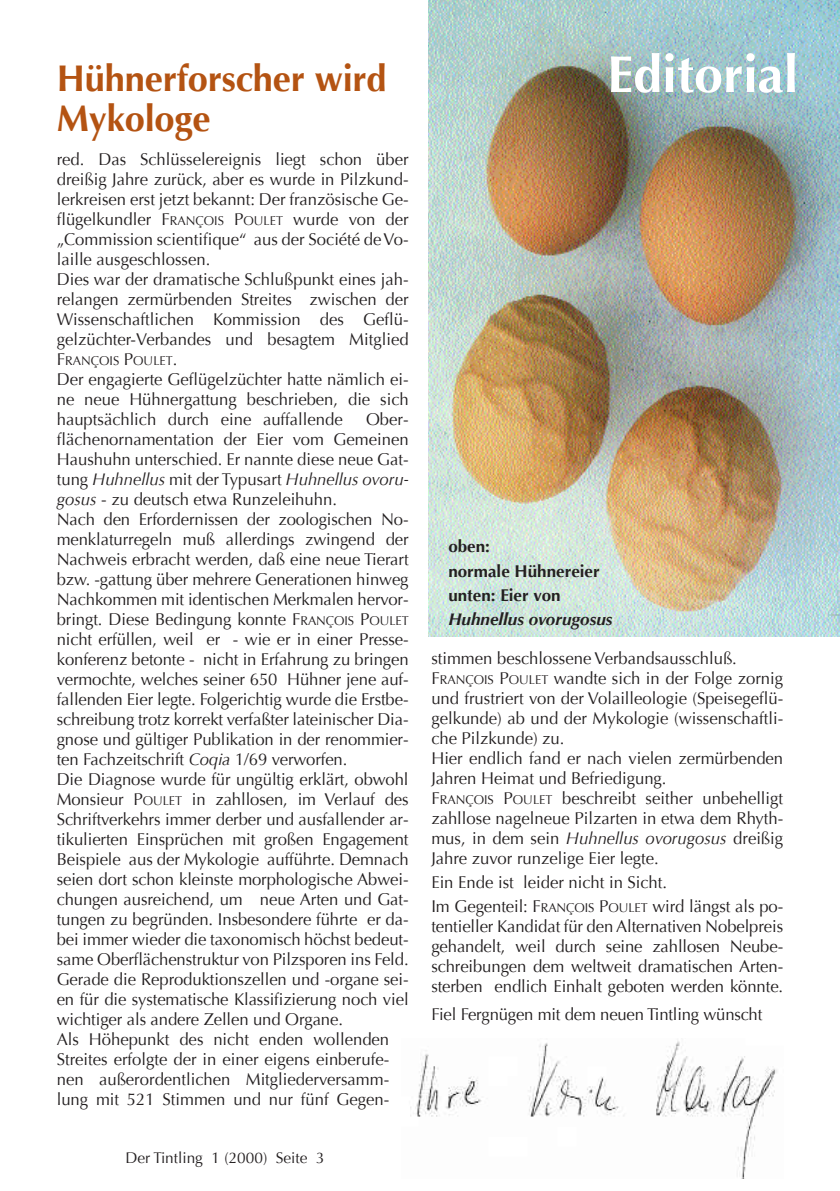
<style>
.page{position:relative;width:840px;height:1191px;background:#fff}
.page>*{position:absolute;margin:0;border:0;box-sizing:border-box;transform-origin:0 0}
.t1{font:700 52px "Optima";color:#fff}
.t2{font:700 37px/40px "Optima";letter-spacing:-.005em;color:#b45312}
.t3{font:17px/20px "Optima";letter-spacing:-.005em;color:#231f20}
.t4{font:700 17px/24.2px "Optima";color:#231f20}
.t5{font:italic 700 17px "Optima";color:#231f20}
.t6{font:15.4px "Optima";color:#231f20}
.t7{font:12.8px "Optima";color:#231f20}
.s1{font-size:12.8px}
.s2{font-size:17px}
.s3{font-style:italic}
</style>
<div class="page">
<img style="left:428px;top:0;width:411px;height:636px">
<img style="left:410px;top:1041px;width:367px;height:137px">
<h2 class="t2" style="left:57px;top:59px;width:331px">Hühnerforscher wird<br>Mykologe</h2>
<p class="t3" style="left:57px;top:149px;width:353px">red. Das Schlüsselereignis liegt schon über dreißig Jahre zurück, aber es wurde in Pilzkund&shy;lerkreisen erst jetzt bekannt: Der französische Ge&shy;flügelkundler F<span class="s1">rançoiS</span> P<span class="s1">oulet</span> wurde von der „Commission scientifique“ aus der Société deVo&shy;laille ausgeschlossen.<br>Dies war der dramatische Schlußpunkt eines jah&shy;relangen zermürbenden Streites zwischen der Wissenschaftlichen Kommission des Geflü&shy;gelzüchter-Verbandes und besagtem Mitglied</p>
<p class="t7" style="left:57px;top:353px;width:122px"><span class="s2">F</span>rançoiS <span class="s2">P</span>oulet<span class="s2">.</span></p>
<p class="t3" style="left:57px;top:369px;width:353px;text-align:justify">Der engagierte Geflügelzüchter hatte nämlich ei&shy;ne neue Hühnergattung beschrieben, die sich hauptsächlich durch eine auffallende</p>
<p class="t3" style="left:57px;top:409px;width:353px;text-indent:309px">ober&shy;flächenornamentation der eier vom Gemeinen Haushuhn unterschied. er nannte diese neue Gat&shy;tung <span class="s3">Huhnellus</span> mit der typusart <span class="s3">Huhnellus ovoru&shy;gosus</span> - zu deutsch etwa runzeleihuhn.<br>nach den erfordernissen der zoologischen no&shy;menklaturregeln muß allerdings zwingend der nachweis erbracht werden, daß eine neue tierart bzw. -gattung über mehrere Generationen hinweg nachkommen mit identischen Merkmalen hervor&shy;bringt. Diese Bedingung konnte F<span class="s1">rançoiS</span> P<span class="s1">oulet </span>nicht erfüllen, weil er - wie er in einer Presse&shy;konferenz betonte - nicht in erfahrung zu bringen vermochte, welches seiner 650 Hühner jene auf&shy;fallenden eier legte. Folgerichtig wurde die erstbe&shy;schreibung trotz korrekt verfaßter lateinischer Dia&shy;gnose und gültiger Publikation in der renommier&shy;ten Fachzeitschrift <span class="s3">Coqia</span> 1/69 verworfen.<br>Die Diagnose wurde für ungültig erklärt, obwohl Monsieur P<span class="s1">oulet</span> in zahllosen, im Verlauf des Schriftverkehrs immer derber und ausfallender ar&shy;tikulierten einsprüchen mit großen engagement Beispiele aus der Mykologie aufführte. Demnach seien dort schon kleinste morphologische abwei&shy;chungen ausreichend, um neue arten und Gat&shy;tungen zu begründen. insbesondere führte er da&shy;bei immer wieder die taxonomisch höchst bedeut&shy;same oberflächenstruktur von Pilzsporen ins Feld.<br>Gerade die reproduktionszellen und -organe sei&shy;en für die systematische Klassifizierung noch viel wichtiger als andere Zellen und organe.<br>als Höhepunkt des nicht enden wollenden Streites erfolgte der in einer eigens einberufe&shy;nen außerordentlichen Mitgliederversamm&shy;lung mit 521 Stimmen und nur fünf Gegen-</p>
<p class="t6" style="left:125px;top:1148px;width:200px">Der tintling 1 (2000) Seite 3</p>
<h1 class="t1" style="left:607px;top:44px;width:192px">Editorial</h1>
<p class="t4" style="left:448px;top:535px;width:153px">oben:<br>normale Hühnereier unten: Eier von</p>
<p class="t5" style="left:448px;top:609px;width:165px">Huhnellus ovorugosus</p>
<p class="t3" style="left:431px;top:649px;width:353px">stimmen beschlossene Verbandsausschluß.<br>F<span class="s1">rançoiS</span> P<span class="s1">oulet</span> wandte sich in der Folge zornig und frustriert von der Volailleologie (Speisegeflü&shy;gelkunde) ab und der Mykologie (wissenschaftli&shy;che Pilzkunde) zu.<br>Hier endlich fand er nach vielen zermürbenden Jahren Heimat und Befriedigung.<br>F<span class="s1">rançoiS</span> P<span class="s1">oulet</span> beschreibt seither unbehelligt zahllose nagelneue Pilzarten in etwa dem rhyth&shy;mus, in dem sein <span class="s3">Huhnellus ovorugosus</span> dreißig Jahre zuvor runzelige eier legte.</p>
<p class="t3" style="left:431px;top:871px;width:353px;line-height:24px">ein ende ist leider nicht in Sicht.<br>im Gegenteil: F<span class="s1">rançoiS</span> P<span class="s1">oulet</span> wird längst als po-</p>
<p class="t3" style="left:431px;top:917px;width:353px;text-align:justify">tentieller Kandidat für den alternativen nobelpreis gehandelt, weil durch seine zahllosen neube&shy;schreibungen dem weltweit dramatischen arten&shy;sterben endlich einhalt geboten werden könnte.</p>
<p class="t3" style="left:431px;top:1005px;width:332px">Fiel Fergnügen mit dem neuen tintling wünscht</p>
</div>
